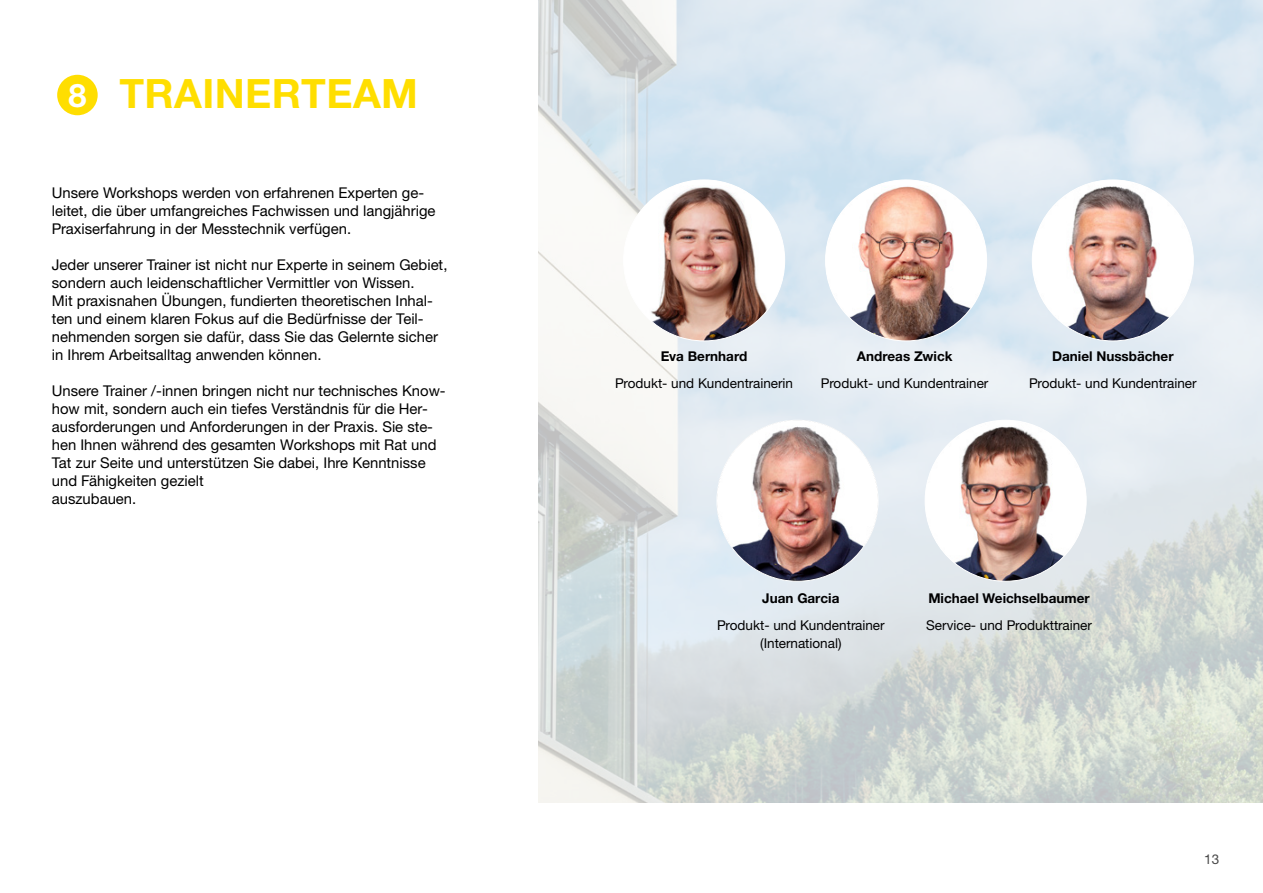
<style>
.page{position:relative;width:1263px;height:893px;background:#fff}
.page>*{position:absolute;margin:0;border:0;box-sizing:border-box;transform-origin:0 0}
._2_Headline_page_24pt_DE{font:700 40.5px "Helvetica Neue LTW1 G";letter-spacing:.01em;color:#ffde00}
.TitelÜberschrift{font:700 32.4px "Helvetica Neue LTW1 G";color:#fff}
._03_Body-01-Roman-13_DE{font:14.85px/18px "Helvetica Neue LTW1 G";color:#000001}
._03_Body-01-Roman-13_DE-2{font:13.5px/27px "Helvetica Neue LTW1 G";color:#000001;text-align:center}
.t1{font:13.5px "Helvetica Neue LTW1 G";color:#484848}
.s1{font-weight:700}
</style>
<div class="page">
<img style="left:538px;top:0;width:725px;height:803px">
<img style="left:825px;top:180px;width:161px;height:161px;border-radius:80px">
<img style="left:624px;top:180px;width:161px;height:161px;border-radius:80px">
<img style="left:1032px;top:180px;width:161px;height:161px;border-radius:80px">
<img style="left:717px;top:420px;width:161px;height:161px;border-radius:80px">
<img style="left:925px;top:420px;width:161px;height:161px;border-radius:80px">
<div style="left:57px;top:75px;width:41px;height:40px;background:#ffde00;border-radius:50%"></div>
<p class="TitelÜberschrift" style="left:68px;top:75px;width:20px">8</p>
<p class="_2_Headline_page_24pt_DE" style="left:119px;top:69px;width:300px">TRAINERTEAM</p>
<p class="_03_Body-01-Roman-13_DE" style="left:52px;top:184px;width:385px">Unsere Workshops werden von erfahrenen Experten ge&shy;leitet, die über umfangreiches Fachwissen und langjährige<br>Praxiserfahrung in der Messtechnik verfügen.</p>
<p class="_03_Body-01-Roman-13_DE" style="left:52px;top:256px;width:397px">Jeder unserer Trainer ist nicht nur Experte in seinem Gebiet, sondern auch leidenschaftlicher Vermittler von Wissen.<br>Mit praxisnahen Übungen, fundierten theoretischen Inhal&shy;ten und einem klaren Fokus auf die Bedürfnisse der Teil&shy;nehmenden sorgen sie dafür, dass Sie das Gelernte sicher in Ihrem Arbeitsalltag anwenden können.</p>
<p class="_03_Body-01-Roman-13_DE" style="left:52px;top:382px;width:395px">Unsere Trainer /-innen bringen nicht nur technisches Know&shy;how mit, sondern auch ein tiefes Verständnis für die Her&shy;ausforderungen und Anforderungen in der Praxis. Sie ste&shy;hen Ihnen während des gesamten Workshops mit Rat und Tat zur Seite und unterstützen Sie dabei, Ihre Kenntnisse und Fähigkeiten gezielt<br>auszubauen.</p>
<p class="_03_Body-01-Roman-13_DE-2" style="left:615px;top:343px;width:180px"><span class="s1">Eva Bernhard<br></span>Produkt- und Kundentrainerin</p>
<p class="_03_Body-01-Roman-13_DE-2" style="left:821px;top:343px;width:169px"><span class="s1">Andreas Zwick<br></span>Produkt- und Kundentrainer</p>
<p class="_03_Body-01-Roman-13_DE-2" style="left:1029px;top:343px;width:169px"><span class="s1">Daniel Nussbächer<br></span>Produkt- und Kundentrainer</p>
<p class="_03_Body-01-Roman-13_DE-2" style="left:717px;top:584px;width:169px"><span class="s1">Juan Garcia<br></span>Produkt- und Kundentrainer</p>
<p class="_03_Body-01-Roman-13_DE-2" style="left:760px;top:629px;width:83px">(International)</p>
<p class="_03_Body-01-Roman-13_DE-2" style="left:926px;top:584px;width:167px;text-align:left"><span class="s1">Michael Weichselbaumer<br></span>Service- und Produkttrainer</p>
<p class="t1" style="left:1204px;top:851px;width:17px">13</p>
</div>
